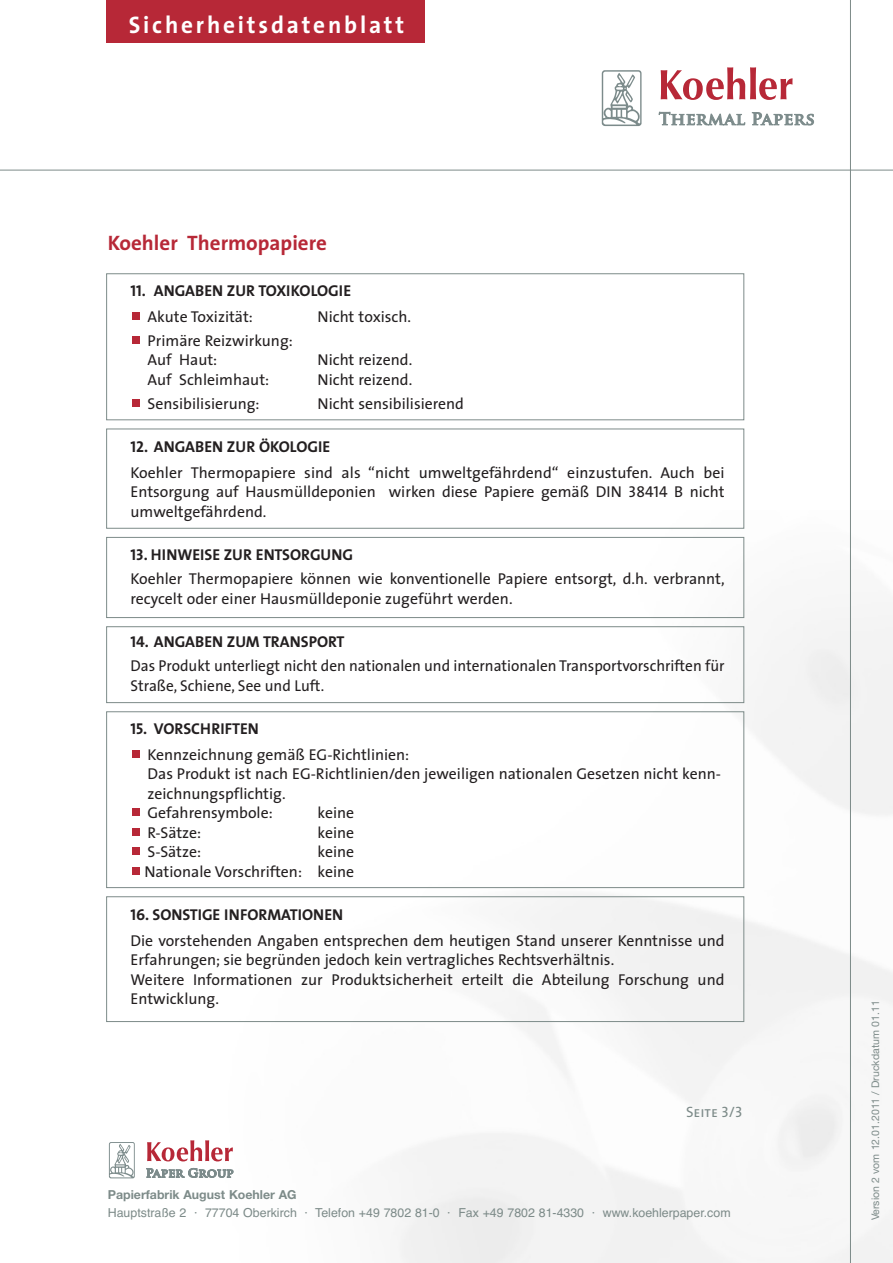
<style>
.page{position:relative;width:893px;height:1263px;background:#fff}
.page>*{position:absolute;margin:0;border:0;box-sizing:border-box;transform-origin:0 0}
.t1{font:700 24px "The Sans";letter-spacing:.12em;color:#fff}
.t2{font:700 21px "The Sans";color:#b72837}
.t3{font:15.75px/19.5px "The Sans";color:#231f20}
.t4{font:15.75px "The Sans Bold Caps";color:#231f20}
.t5{font:700 15.75px/25.5px "The Sans";color:#231f20}
.t6{font:15px "The Sans Caps";color:#7d8b89}
.t7{font:12.3px "Helvetica";color:#7d8b89}
.t8{font:700 12.3px "Helvetica Neue";color:#7d8b89}
.t9{font:10.5px "Helvetica Neue";color:#7d8b89}
.s1{font-family:"The Sans Bold Caps";font-weight:400}
.s2{font-weight:400}
.s3{font-family:"The Sans Bold Caps"}
.s4{font-weight:700}
.s5{font-family:"The Sans Caps"}
</style>
<div class="page">
<svg style="left:109px;top:1142px;width:26px;height:36px"></svg>
<svg style="left:146px;top:1168px;width:87px;height:9px"></svg>
<svg style="left:147px;top:1140px;width:86px;height:21px"></svg>
<hr style="left:0;top:170px;width:893px;height:1px;background:#7d8b89">
<hr style="left:850px;top:0;width:1px;height:1263px;background:#7d8b89">
<svg style="left:752px;top:112px;width:62px;height:14px"></svg>
<svg style="left:661px;top:67px;width:132px;height:33px"></svg>
<svg style="left:602px;top:70px;width:40px;height:56px"></svg>
<svg style="left:659px;top:112px;width:86px;height:14px"></svg>
<svg style="left:106px;top:273px;width:638px;height:749px"></svg>
<div style="left:106px;top:0;width:319px;height:43px;background:#b72837"></div>
<h1 class="t1" style="left:129px;top:15px;width:277px">Sicherheitsdatenblatt</h1>
<h2 class="t2" style="left:108px;top:234px;width:221px">Koehler Thermopapiere</h2>
<p class="t5" style="left:148px;top:280px;width:205px;text-indent:-17px"><span class="s1">11.</span> ANGABEN ZUR TOXIKOLOGIE<br><span class="s2">Akute Toxizität:</span></p>
<p class="t3" style="left:318px;top:308px;width:95px">Nicht toxisch.</p>
<p class="t3" style="left:148px;top:332px;width:147px">Primäre Reizwirkung:<br>Auf Haut:</p>
<p class="t3" style="left:318px;top:352px;width:96px">Nicht reizend.</p>
<p class="t3" style="left:148px;top:371px;width:123px">Auf Schleimhaut:</p>
<p class="t3" style="left:318px;top:371px;width:96px">Nicht reizend.</p>
<p class="t3" style="left:148px;top:395px;width:114px">Sensibilisierung:</p>
<p class="t3" style="left:318px;top:395px;width:148px">Nicht sensibilisierend</p>
<p class="t3" style="left:131px;top:436px;width:595px;line-height:25.5px"><span class="s3">12.</span> <span class="s4">ANGABEN ZUR ÖKOLOGIE<br></span>Koehler Thermopapiere sind als “nicht umweltgefährdend“ einzustufen. Auch bei</p>
<p class="t3" style="left:131px;top:484px;width:595px">Entsorgung auf Hausmülldeponien wirken diese Papiere gemäß DIN <span class="s5">38414 B</span> nicht umwelt gefährdend.</p>
<p class="t4" style="left:131px;top:545px;width:224px">13. HINWEISE ZUR ENTSORGUNG</p>
<p class="t3" style="left:131px;top:571px;width:596px">Koehler Thermopapiere können wie konventionelle Papiere entsorgt, d.h. verbrannt, recycelt oder einer Hausmülldeponie zugeführt werden.</p>
<p class="t3" style="left:131px;top:631px;width:595px;line-height:24px"><span class="s3">14.</span> <span class="s4">ANGABEN ZUM TRANSPORT<br></span>Das Produkt unterliegt nicht den nationalen und internationalen Transportvorschriften für</p>
<p class="t3" style="left:131px;top:677px;width:195px">Straße, Schiene, See und Luft.</p>
<p class="t3" style="left:148px;top:718px;width:263px;line-height:25.5px;text-indent:-17px"><span class="s3">15.</span> <span class="s4">VORSCHRIFTEN<br></span>Kennzeichnung gemäß EG-Richtlinien:</p>
<p class="t3" style="left:148px;top:766px;width:575px">Das Produkt ist nach EG-Richtlinien/den jeweiligen nationalen Gesetzen nicht kenn&shy;zeichnungspflichtig.<br>Gefahrensymbole:</p>
<p class="t3" style="left:318px;top:805px;width:38px">keine</p>
<p class="t3" style="left:148px;top:824px;width:55px">R-Sätze:</p>
<p class="t3" style="left:318px;top:824px;width:38px">keine</p>
<p class="t3" style="left:148px;top:844px;width:55px">S-Sätze:</p>
<p class="t3" style="left:144px;top:844px;width:211px;text-align:right">keine<br>Nationale Vorschriften: keine</p>
<p class="t4" style="left:131px;top:905px;width:214px">16. SONSTIGE INFORMATIONEN</p>
<p class="t3" style="left:131px;top:932px;width:595px">Die vorstehenden Angaben entsprechen dem heutigen Stand unserer Kenntnisse und Erfahrungen; sie begründen jedoch kein vertragliches Rechtsverhältnis.<br>Weitere Informationen zur Produktsicherheit erteilt die Abteilung Forschung und Entwicklung.</p>
<p class="t6" style="left:686px;top:1103px;width:58px">Seite 3/3</p>
<p class="t8" style="left:108px;top:1190px;width:190px">Papierfabrik August Koehler AG</p>
<p class="t7" style="left:108px;top:1208px;width:624px">Hauptstraße 2 · 77704 Oberkirch · Telefon +49 7802 81-0 · Fax +49 7802 81-4330 · www.koehlerpaper.com</p>
<p class="t9" style="left:872px;top:1220px;width:221px;rotate:-90deg">Version 2 vom 12.01.2011 / Druckdatum 01.11</p>
</div>
